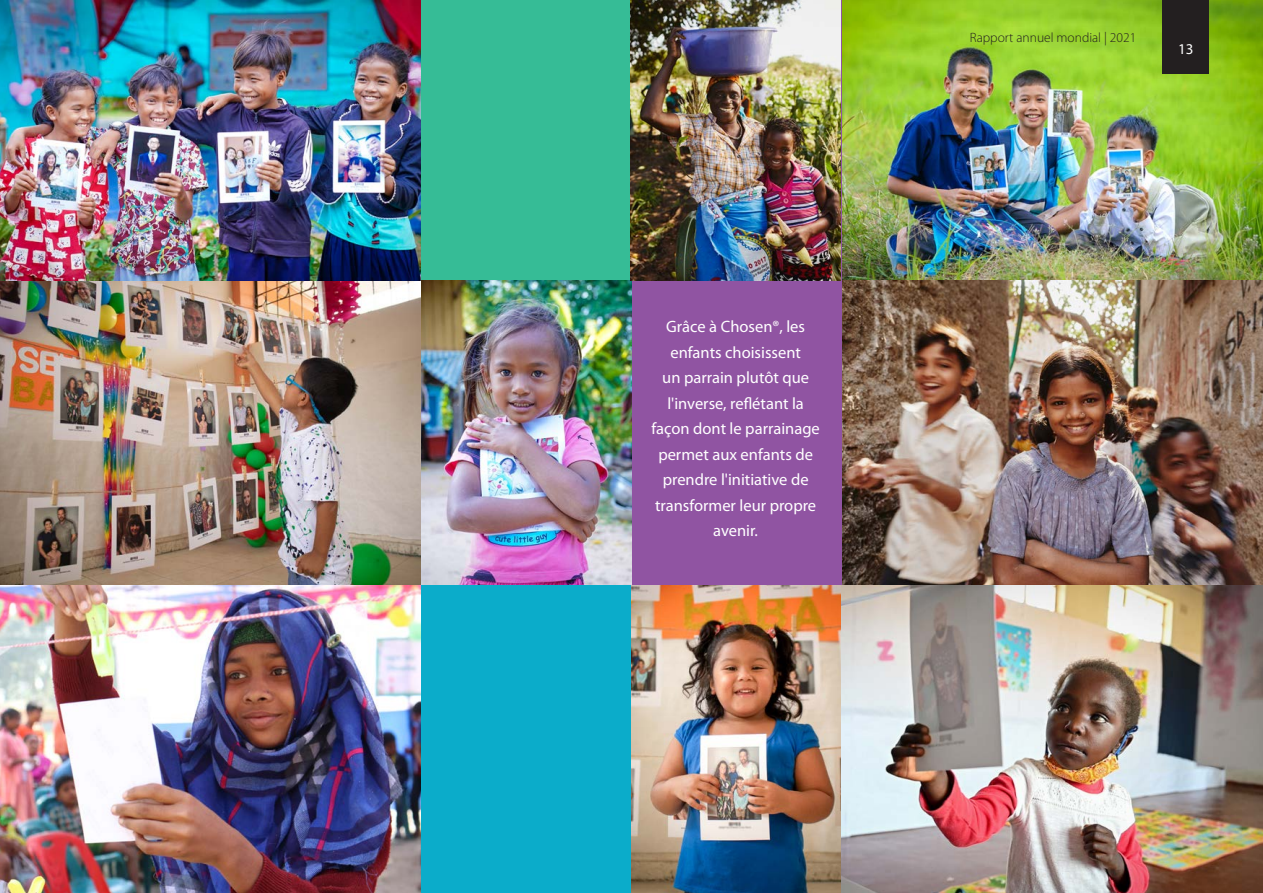
<style>
.page{position:relative;width:1263px;height:893px;background:#fff}
.page>*{position:absolute;margin:0;border:0;box-sizing:border-box;transform-origin:0 0}
.t1{font:16.5px/25.5px "Myriad Pro";color:#fff;text-align:center}
.t2{font:15px "Myriad Pro";color:#fff}
.t3{font:300 13.5px "Myriad Pro";color:#231f20}
</style>
<div class="page">
<div style="left:421px;top:0;width:421px;height:893px;background:#9054a2"></div>
<img style="left:841px;top:0;width:422px;height:893px">
<div style="left:421px;top:0;width:210px;height:280px;background:#36bc96"></div>
<div style="left:1162px;top:0;width:47px;height:73px;background:#231f20"></div>
<img style="left:0;top:0;width:421px;height:893px">
<img style="left:421px;top:280px;width:210px;height:305px">
<div style="left:421px;top:585px;width:210px;height:308px;background:#0bacca"></div>
<img style="left:631px;top:585px;width:210px;height:308px">
<img style="left:630px;top:0;width:211px;height:280px">
<p class="t1" style="left:651px;top:314px;width:170px">Grâce à Chosen®, les enfants choisissent<br>un parrain plutôt que l'inverse, reflétant la façon dont le parrainage permet aux enfants de prendre l'initiative de transformer leur propre avenir.</p>
<p class="t3" style="left:970px;top:30px;width:168px">Rapport annuel mondial | 2021</p>
<p class="t2" style="left:1178px;top:40px;width:17px">13</p>
</div>
